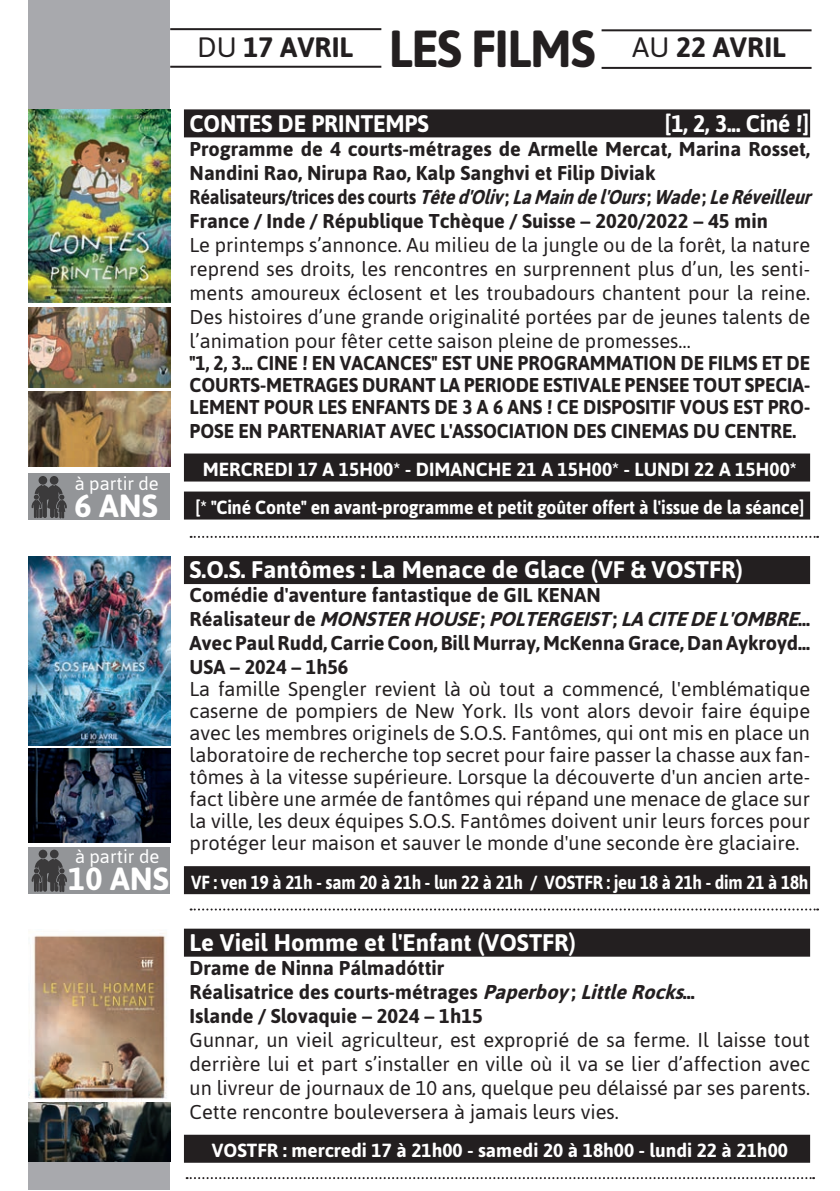
<style>
.page{position:relative;width:840px;height:1191px;background:#fff}
.page>*{position:absolute;margin:0;border:0;box-sizing:border-box;transform-origin:0 0}
.t1{font:700 52px "Asap";letter-spacing:-.025em;color:#231f20;scale:.95 1}
.t2{font:700 32px "Asap";color:#fff}
.t3{font:700 28px "Asap";color:#231f20}
.t4{font:700 24px "Asap";color:#fff}
.t5{font:700 24px "Asap";color:#fff;scale:.95 1}
.t6{font:20px/24px "Asap";color:#231f20;text-align:justify}
.t7{font:700 20px/24px "Asap";color:#231f20}
.t8{font:700 20px/22px "Asap";color:#231f20;text-align:justify;scale:.95 1}
.t9{font:700 19px/38px "Asap";letter-spacing:-.005em;color:#fff;text-align:center}
.t10{font:700 19px "Asap";letter-spacing:-.005em;color:#fff;scale:.89 1}
.t11{font:18.4px "Asap";color:#fff}
.s1{font-weight:400}
.s2{font-style:italic}
</style>
<div class="page">
<div style="left:28px;top:0;width:141px;height:105px;background:#a8a9ad"></div>
<div style="left:28px;top:1116px;width:142px;height:74px;background:#a8a9ad"></div>
<div style="left:28px;top:4px;width:142px;height:106px;background:#a8a9ad"></div>
<div style="left:184px;top:109px;width:625px;height:28px;background:#231f20"></div>
<div style="left:184px;top:453px;width:625px;height:28px;background:#231f20"></div>
<div style="left:184px;top:491px;width:625px;height:28px;background:#231f20"></div>
<svg style="left:190px;top:536px;width:627px;height:2px"></svg>
<div style="left:184px;top:556px;width:625px;height:28px;background:#231f20"></div>
<div style="left:184px;top:866px;width:625px;height:28px;background:#231f20"></div>
<svg style="left:190px;top:908px;width:627px;height:2px"></svg>
<div style="left:184px;top:928px;width:625px;height:28px;background:#231f20"></div>
<div style="left:184px;top:1134px;width:625px;height:28px;background:#231f20"></div>
<svg style="left:186px;top:1177px;width:627px;height:2px"></svg>
<hr style="left:170px;top:28px;width:211px;height:2px;background:#231f20">
<hr style="left:170px;top:66px;width:211px;height:2px;background:#231f20">
<hr style="left:601px;top:29px;width:210px;height:2px;background:#231f20">
<hr style="left:601px;top:67px;width:210px;height:2px;background:#231f20">
<img style="left:28px;top:556px;width:142px;height:189px">
<div style="left:28px;top:473px;width:142px;height:47px;background:#939598"></div>
<div style="left:39px;top:476px;width:8px;height:9px;background:#3b3a3b;border-radius:50%"></div>
<div style="left:50px;top:476px;width:8px;height:9px;background:#3b3a3b;border-radius:50%"></div>
<svg style="left:32px;top:485px;width:35px;height:33px"></svg>
<img style="left:28px;top:110px;width:142px;height:193px">
<img style="left:28px;top:933px;width:139px;height:169px">
<img style="left:28px;top:307px;width:142px;height:80px">
<img style="left:28px;top:392px;width:142px;height:75px">
<img style="left:28px;top:1102px;width:142px;height:60px">
<img style="left:28px;top:748px;width:142px;height:95px">
<div style="left:28px;top:847px;width:142px;height:46px;background:#939598"></div>
<div style="left:39px;top:849px;width:8px;height:9px;background:#3b3a3b;border-radius:50%"></div>
<div style="left:50px;top:849px;width:9px;height:9px;background:#3b3a3b;border-radius:50%"></div>
<svg style="left:32px;top:858px;width:35px;height:34px"></svg>
<p class="t11" style="left:75px;top:471px;width:85px">à partir de</p>
<h2 class="t2" style="left:74px;top:484px;width:85px">6 ANS</h2>
<p class="t11" style="left:75px;top:845px;width:86px">à partir de</p>
<h2 class="t2" style="left:68px;top:857px;width:102px">10 ANS</h2>
<h1 class="t1" style="left:197px;top:14px;width:420px"><sup>DU</sup> <sup>17</sup> <sup>AVRIL</sup> LES FILMS</h1>
<h3 class="t3" style="left:631px;top:28px;width:155px"><span class="s1">AU</span> 22 AVRIL</h3>
<p class="t5" style="left:189px;top:107px;width:253px">CONTES DE PRINTEMPS</p>
<p class="t5" style="left:664px;top:107px;width:153px">[1, 2, 3... Ciné !]</p>
<p class="t7" style="left:189px;top:136px;width:628px">Programme de 4 courts-métrages de Armelle Mercat, Marina Rosset, Nandini Rao, Nirupa Rao, Kalp Sanghvi et Filip Diviak<br>R é a l i s a t e u r s / t r i c e s d e s c o u r t s <span class="s2">Têted'Oliv</span>; <span class="s2">LaMaindel'Ours</span>; <span class="s2">Wade</span>; <span class="s2">LeRéveilleur </span>France / Inde / République Tchèque / Suisse – 2020/2022 – 45 min</p>
<p class="t6" style="left:189px;top:232px;width:621px">Le printemps s’annonce. Au milieu de la jungle ou de la forêt, la nature reprend ses droits, les rencontres en surprennent plus d’un, les senti&shy;ments amoureux éclosent et les troubadours chantent pour la reine.<br>Des histoires d’une grande originalité portées par de jeunes talents de l’animation pour fêter cette saison pleine de promesses…</p>
<p class="t8" style="left:189px;top:351px;width:654px">"1, 2, 3... CINE ! EN VACANCES" EST UNE PROGRAMMATION DE FILMS ET DE COURTS-METRAGES DURANT LA PERIODE ESTIVALE PENSEE TOUT SPECIA-LEMENT POUR LES ENFANTS DE 3 A 6 ANS ! CE DISPOSITIF VOUS EST PRO-</p>
<p class="t8" style="left:189px;top:419px;width:639px">POSE EN PARTENARIAT AVEC L'ASSOCIATION DES CINEMAS DU CENTRE.</p>
<p class="t9" style="left:195px;top:449px;width:610px">MERCREDI 17 A 15H00* - DIMANCHE 21 A 15H00* - LUNDI 22 A 15H00* [* "Ciné Conte" en avant-programme et petit goûter offert à l'issue de la séance]</p>
<p class="t4" style="left:189px;top:554px;width:554px">S.O.S. Fantômes : La Menace de Glace (VF &amp; VOSTFR)</p>
<p class="t7" style="left:189px;top:582px;width:621px">Comédie d'aventure fantastique de GIL KENAN<br>R é a l i s a t e u r d e <span class="s2">MONSTERHOUSE</span>; <span class="s2">POLTERGEIST</span>; <span class="s2">LACITEDEL'OMBRE</span>. . .<br>Avec Paul Rudd, Carrie Coon, Bill Murray, McKenna Grace, Dan Aykroyd...<br>USA – 2024 – 1h56</p>
<p class="t6" style="left:189px;top:677px;width:621px;line-height:22px">La famille Spengler revient là où tout a commencé, l'emblématique caserne de pompiers de New York. Ils vont alors devoir faire équipe avec les membres originels de S.O.S. Fantômes, qui ont mis en place un laboratoire de recherche top secret pour faire passer la chasse aux fan&shy;tômes à la vitesse supérieure. Lorsque la découverte d'un ancien arte&shy;fact libère une armée de fantômes qui répand une menace de glace sur la ville, les deux équipes S.O.S. Fantômes doivent unir leurs forces pour protéger leur maison et sauver le monde d'une seconde ère glaciaire.</p>
<p class="t10" style="left:191px;top:869px;width:694px">VF : ven 19 à 21h - sam 20 à 21h - lun 22 à 21h / VOSTFR : jeu 18 à 21h - dim 21 à 18h</p>
<p class="t4" style="left:189px;top:926px;width:388px">Le Vieil Homme et l'Enfant (VOSTFR)</p>
<p class="t7" style="left:189px;top:955px;width:506px">Drame de Ninna Pálmadóttir<br>Réalisatrice des courts-métrages <span class="s2">Paperboy</span>; <span class="s2">LittleRocks</span>...<br>Islande / Slovaquie – 2024 – 1h15</p>
<p class="t6" style="left:189px;top:1027px;width:621px">Gunnar, un vieil agriculteur, est exproprié de sa ferme. Il laisse tout derrière lui et part s’installer en ville où il va se lier d’affection avec un livreur de journaux de 10 ans, quelque peu délaissé par ses parents.<br>Cette rencontre bouleversera à jamais leurs vies.</p>
<p class="t9" style="left:212px;top:1130px;width:577px">VOSTFR : mercredi 17 à 21h00 - samedi 20 à 18h00 - lundi 22 à 21h00</p>
</div>
